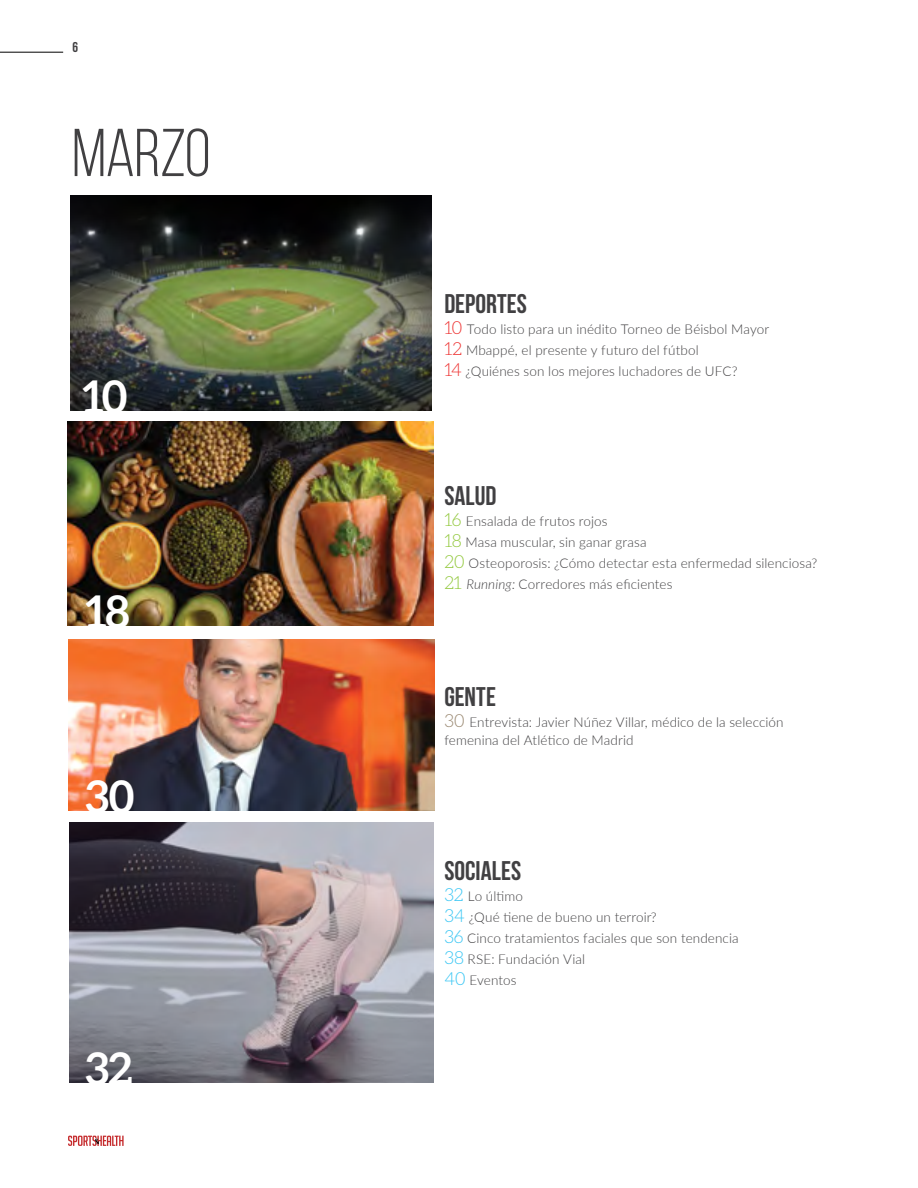
<style>
.page{position:relative;width:918px;height:1188px;background:#fff}
.page>*{position:absolute;margin:0;border:0;box-sizing:border-box;transform-origin:0 0}
.t1{font:67.5px "Bebas Neue";letter-spacing:-.01em;color:#414042}
.t2{font:700 45px "Aleo";letter-spacing:-.02em;color:#fff}
.t3{font:700 27px "Bebas Neue";color:#414042}
.t4{font:700 14.25px "Bebas Neue";color:#414042}
.t5{font:300 13.5px/21px "Lato";letter-spacing:.01em;color:#414042}
.s1{font-family:"Aleo";font-size:18px;color:#ee3736}
.s2{font-family:"Aleo";font-size:18px;color:#94c940}
.s3{font-style:italic}
.s4{font-family:"Aleo";font-size:18px;color:#9c8b74}
.s5{font-family:"Aleo";font-size:18px;color:#3dc7f4}
</style>
<div class="page">
<svg style="left:68px;top:1136px;width:56px;height:10px"></svg>
<hr style="left:0;top:52px;width:63px;height:1px;background:#000">
<img style="left:69px;top:823px;width:365px;height:260px">
<img style="left:68px;top:422px;width:365px;height:204px">
<img style="left:70px;top:196px;width:362px;height:214px">
<img style="left:69px;top:640px;width:365px;height:170px">
<p class="t4" style="left:73px;top:39px;width:7px">6</p>
<h1 class="t1" style="left:72px;top:117px;width:140px">MARZO</h1>
<h2 class="t2" style="left:82px;top:371px;width:47px">10</h2>
<h2 class="t2" style="left:85px;top:586px;width:46px">18</h2>
<h2 class="t2" style="left:85px;top:771px;width:51px">30</h2>
<h2 class="t2" style="left:85px;top:1043px;width:49px">32</h2>
<h3 class="t3" style="left:444px;top:289px;width:84px">DEPORTES</h3>
<p class="t5" style="left:444px;top:319px;width:326px"><span class="s1">10</span> Todo listo para un inédito Torneo de Béisbol Mayor<br><span class="s1">12</span> Mbappé, el presente y futuro del fútbol<br><span class="s1">14</span> ¿Quiénes son los mejores luchadores de UFC?</p>
<h3 class="t3" style="left:444px;top:481px;width:54px">SALUD</h3>
<p class="t5" style="left:444px;top:511px;width:374px"><span class="s2">16</span> Ensalada de frutos rojos<br><span class="s2">18</span> Masa muscular, sin ganar grasa<br><span class="s2">20</span> Osteoporosis: ¿Cómo detectar esta enfermedad silenciosa?<br><span class="s2">21</span> <span class="s3">Running:</span> Corredores más eficientes</p>
<h3 class="t3" style="left:444px;top:682px;width:53px">GENTE</h3>
<p class="t5" style="left:444px;top:713px;width:341px;line-height:18px"><span class="s4">30</span> Entrevista: Javier Núñez Villar, médico de la selección femenina del Atlético de Madrid</p>
<h3 class="t3" style="left:444px;top:856px;width:78px">SOCIALES</h3>
<p class="t5" style="left:444px;top:886px;width:296px"><span class="s5">32</span> Lo último<br><span class="s5">34</span> ¿Qué tiene de bueno un terroir?<br><span class="s5">36</span> Cinco tratamientos faciales que son tendencia<br><span class="s5">38</span> RSE: Fundación Vial<br><span class="s5">40</span> Eventos</p>
</div>
